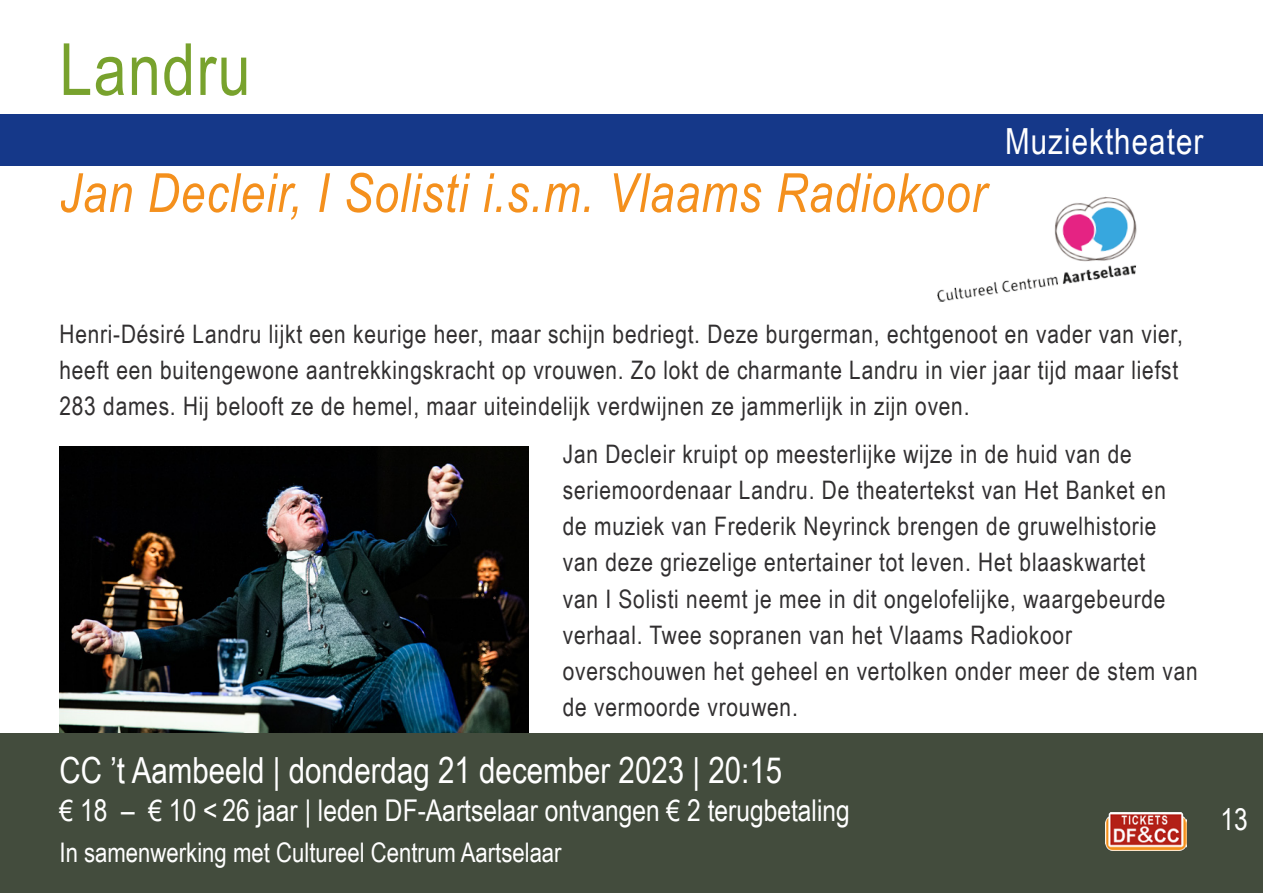
<style>
.page{position:relative;width:1263px;height:893px;background:#fff}
.page>*{position:absolute;margin:0;border:0;box-sizing:border-box;transform-origin:0 0}
.t1{font:72px "Arial Narrow";letter-spacing:.02em;color:#78a22d}
.t2{font:italic 54px "Arial Narrow";letter-spacing:.02em;color:#f4901d}
.t3{font:36px "Arial Narrow";color:#fff}
.t4{font:36px "Arial Narrow";letter-spacing:.03em;color:#fff}
.t5{font:30px "Arial Narrow";color:#fff}
.t6{font:27px "Arial Narrow";color:#fff}
.t7{font:25.5px/36px "Arial Narrow";letter-spacing:.03em;color:#312f30}
</style>
<div class="page">
<div style="left:0;top:115px;width:1263px;height:51px;background:#153889"></div>
<div style="left:0;top:733px;width:1263px;height:160px;background:#434c3d"></div>
<img style="left:1106px;top:812px;width:80px;height:39px">
<img style="left:60px;top:446px;width:469px;height:287px">
<img style="left:937px;top:196px;width:200px;height:106px">
<h1 class="t1" style="left:60px;top:17px;width:193px">Landru</h1>
<h2 class="t2" style="left:60px;top:155px;width:928px">Jan Decleir, I Solisti i.s.m. Vlaams Radiokoor</h2>
<h3 class="t4" style="left:1005px;top:115px;width:200px">Muziektheater</h3>
<p class="t7" style="left:60px;top:315px;width:1125px">Henri-Désiré Landru lijkt een keurige heer, maar schijn bedriegt. Deze burgerman, echtgenoot en vader van vier, heeft een buitengewone aantrekkingskracht op vrouwen. Zo lokt de charmante Landru in vier jaar tijd maar liefst<br>283 dames. Hij belooft ze de hemel, maar uiteindelijk verdwijnen ze jammerlijk in zijn oven.</p>
<p class="t7" style="left:563px;top:435px;width:636px">Jan Decleir kruipt op meesterlijke wijze in de huid van de seriemoordenaar Landru. De theatertekst van Het Banket en<br>de muziek van Frederik Neyrinck brengen de gruwelhistorie van deze griezelige entertainer tot leven. Het blaaskwartet<br>van I Solisti neemt je mee in dit ongelofelijke, waargebeurde verhaal. Twee sopranen van het Vlaams Radiokoor overschouwen het geheel en vertolken onder meer de stem van de vermoorde vrouwen.</p>
<h3 class="t3" style="left:60px;top:744px;width:724px">CC ’t Aambeeld | donderdag 21 december 2023 | 20:15</h3>
<p class="t5" style="left:60px;top:789px;width:792px">€ 18 – € 10 &lt; 26 jaar | leden DF-Aartselaar ontvangen € 2 terugbetaling</p>
<p class="t6" style="left:60px;top:832px;width:504px">In samenwerking met Cultureel Centrum Aartselaar</p>
<p class="t5" style="left:1220px;top:797px;width:29px">13</p>
</div>
